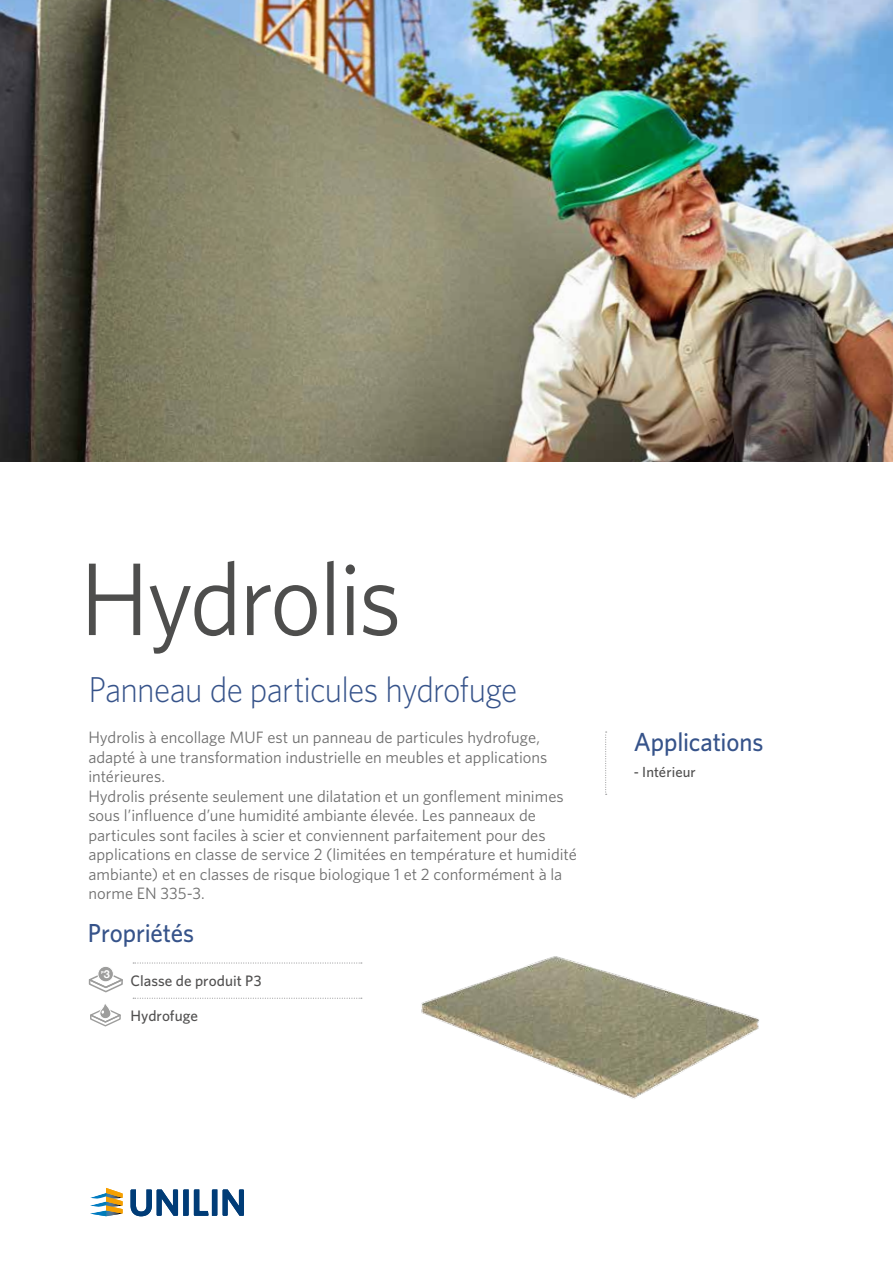
<style>
.page{position:relative;width:893px;height:1263px;background:#fff}
.page>*{position:absolute;margin:0;border:0;box-sizing:border-box;transform-origin:0 0}
.t1{font:103.5px "Whitney";letter-spacing:-.03em;color:#4e4e4d;scale:.95 1}
.t2{font:300 36px "Whitney";letter-spacing:-.025em;color:#36538a;scale:.93 1}
.t3{font:500 26.1px "Whitney";letter-spacing:-.005em;color:#36538a;scale:.95 1}
.t4{font:16.5px/19.5px "Whitney";color:#6e6e6e}
.t5{font:500 15.15px "Whitney";letter-spacing:.005em;color:#515050}
.t6{font:500 14.55px "Whitney";letter-spacing:.005em;color:#515050}
.t7{font:700 10.95px "Helvetica Neue";color:#fff}
.t8{font:700 4.05px "Helvetica Neue";color:#fff}
</style>
<div class="page">
<svg style="left:223px;top:1189px;width:21px;height:27px"></svg>
<svg style="left:131px;top:1189px;width:86px;height:27px"></svg>
<svg style="left:90px;top:1188px;width:33px;height:28px"></svg>
<svg style="left:605px;top:731px;width:2px;height:64px"></svg>
<svg style="left:133px;top:962px;width:229px;height:1px"></svg>
<svg style="left:133px;top:998px;width:229px;height:1px"></svg>
<svg style="left:90px;top:1004px;width:31px;height:23px"></svg>
<svg style="left:89px;top:975px;width:34px;height:17px"></svg>
<div style="left:98px;top:966px;width:15px;height:16px;background:#9d9d9c;border-radius:50%"></div>
<div style="left:97px;top:966px;width:17px;height:16px;border:1px solid #fff;border-radius:50%"></div>
<img style="left:0;top:0;width:893px;height:461px">
<img style="left:421px;top:956px;width:338px;height:143px">
<h1 class="t1" style="left:80px;top:530px;width:340px">Hydrolis</h1>
<h2 class="t2" style="left:88px;top:666px;width:463px">Panneau de particules hydrofuge</h2>
<p class="t4" style="left:88px;top:727px;width:490px">Hydrolis à encollage MUF est un panneau de particules hydrofuge, adapté à une transformation industrielle en meubles et applications intérieures.<br>Hydrolis présente seulement une dilatation et un gonflement minimes sous l’influence d’une humidité ambiante élevée. Les panneaux de particules sont faciles à scier et conviennent parfaitement pour des applications en classe de service 2 (limitées en température et humidité ambiante) et en classes de risque biologique 1 et 2 conformément à la norme EN 335-3.</p>
<h3 class="t3" style="left:634px;top:725px;width:138px">Applications</h3>
<p class="t6" style="left:634px;top:763px;width:63px">- Intérieur</p>
<h3 class="t3" style="left:88px;top:916px;width:113px">Propriétés</h3>
<p class="t5" style="left:130px;top:971px;width:132px">Classe de produit P3</p>
<p class="t5" style="left:130px;top:1006px;width:69px">Hydrofuge</p>
<p class="t8" style="left:101px;top:968px;width:4px">P</p>
<p class="t7" style="left:104px;top:964px;width:8px">3</p>
</div>
